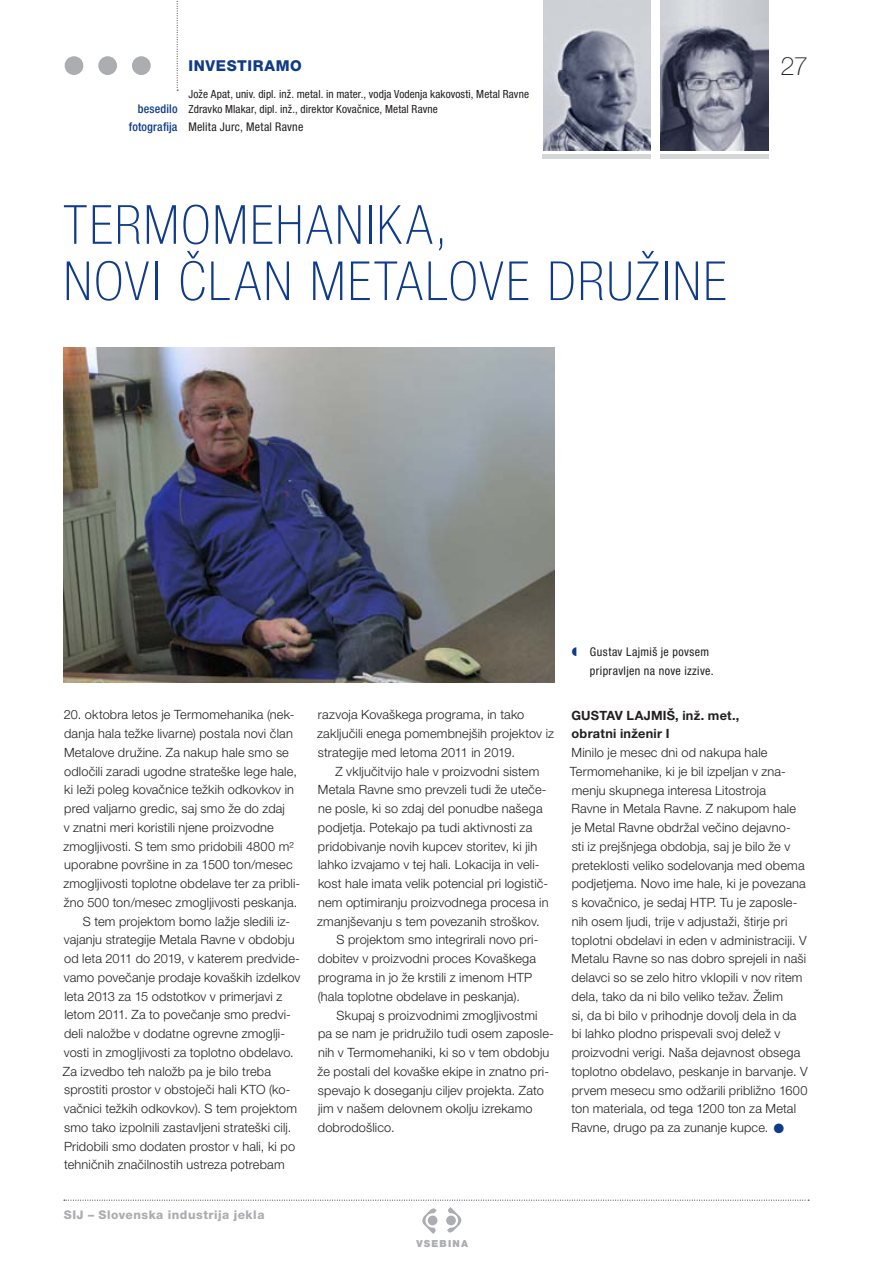
<style>
.page{position:relative;width:893px;height:1263px;background:#fff}
.page>*{position:absolute;margin:0;border:0;box-sizing:border-box;transform-origin:0 0}
.t1{font:100 condensed 54px/56.2px "Helvetica Neue LT Pro";letter-spacing:.04em;color:#103b8a}
.t2{font:100 25.5px "Helvetica Neue LT Pro";color:#231f20}
.t3{font:800 15px "Helvetica Neue LT Pro";letter-spacing:.04em;color:#103b8a}
.t4{font:300 12.75px/18.8px "Helvetica Neue LT Pro";letter-spacing:.01em;color:#231f20}
.t5{font:700 12.75px/18.8px "Helvetica Neue LT Pro";letter-spacing:.02em;color:#231f20}
.t6{font:300 12.75px "Helvetica Neue LT Pro";letter-spacing:-.025em;color:#231f20}
.t7{font:300 12.75px "Helvetica Neue LT Pro";letter-spacing:-.015em;color:#231f20}
.t8{font:condensed 12px/18.8px "Helvetica Neue LT Pro";letter-spacing:.03em;color:#231f20}
.t9{font:800 12px "Helvetica Neue LT Pro";color:#acadb1}
.t10{font:500 condensed 12px "Helvetica Neue LT Pro";letter-spacing:.01em;color:#103b8a}
.t11{font:condensed 11.25px/15px "Helvetica Neue LT Pro";letter-spacing:.01em;color:#231f20}
.t12{font:900 9.75px "Helvetica Neue LT Pro";letter-spacing:.125em;color:#acadb1}
.s1{font-weight:500;color:#103b8a}
.s2{font-weight:700;font-size:27px;color:#103b8a}
</style>
<div class="page">
<svg style="left:64px;top:1200px;width:745px;height:1px"></svg>
<div style="left:65px;top:56px;width:18px;height:19px;background:#acadb1;border-radius:50%"></div>
<div style="left:98px;top:56px;width:19px;height:19px;background:#acadb1;border-radius:50%"></div>
<div style="left:132px;top:56px;width:19px;height:19px;background:#acadb1;border-radius:50%"></div>
<svg style="left:177px;top:1px;width:1px;height:90px"></svg>
<div style="left:660px;top:154px;width:109px;height:5px;background:#d5d6d8"></div>
<div style="left:543px;top:154px;width:108px;height:5px;background:#d5d6d8"></div>
<img style="left:660px;top:0;width:109px;height:150px">
<img style="left:543px;top:0;width:108px;height:150px">
<img style="left:64px;top:347px;width:490px;height:335px">
<svg style="left:422px;top:1208px;width:15px;height:26px"></svg>
<svg style="left:427px;top:1214px;width:12px;height:12px"></svg>
<div style="left:425px;top:1213px;width:15px;height:14px;border:2px solid #fff;border-radius:50%"></div>
<svg style="left:447px;top:1207px;width:15px;height:26px"></svg>
<div style="left:445px;top:1214px;width:12px;height:12px;background:#acadb1;border-radius:50%"></div>
<div style="left:444px;top:1213px;width:14px;height:14px;border:2px solid #fff;border-radius:50%"></div>
<p class="t10" style="left:138px;top:101px;width:41px">besedilo</p>
<p class="t3" style="left:188px;top:57px;width:115px">investiramo</p>
<p class="t11" style="left:188px;top:86px;width:342px">Jože Apat, univ. dipl. inž. metal. in mater., vodja Vodenja kakovosti, Metal Ravne<br>Zdravko Mlakar, dipl. inž., direktor Kovačnice, Metal Ravne</p>
<p class="t8" style="left:129px;top:118px;width:176px"><span class="s1">fotografija</span> Melita Jurc, Metal Ravne</p>
<h1 class="t1" style="left:64px;top:199px;width:664px">TERMOMEHANIKA,<br>NOVI ČLAN METALOVE DRUŽINE</h1>
<h2 class="t2" style="left:780px;top:51px;width:29px">27</h2>
<p class="t8" style="left:590px;top:643px;width:125px">Gustav Lajmiš je povsem pripravljen na nove izzive.</p>
<p class="t4" style="left:64px;top:705px;width:232px">20. oktobra letos je Termomehanika (nek-</p>
<p class="t4" style="left:64px;top:724px;width:230px">danja hala težke livarne) postala novi član</p>
<p class="t4" style="left:64px;top:743px;width:226px">Metalove družine. Za nakup hale smo se</p>
<p class="t4" style="left:64px;top:761px;width:234px">odločili zaradi ugodne strateške lege hale,</p>
<p class="t4" style="left:64px;top:780px;width:231px">ki leži poleg kovačnice težkih odkovkov in</p>
<p class="t4" style="left:64px;top:799px;width:223px">pred valjarno gredic, saj smo že do zdaj</p>
<p class="t4" style="left:64px;top:818px;width:212px">v znatni meri koristili njene proizvodne</p>
<p class="t4" style="left:63px;top:836px;width:232px">zmogljivosti. S tem smo pridobili 4800 m²</p>
<p class="t4" style="left:64px;top:855px;width:230px">uporabne površine in za 1500 ton/mesec</p>
<p class="t4" style="left:63px;top:874px;width:238px">zmogljivosti toplotne obdelave ter za pribli-</p>
<p class="t4" style="left:64px;top:893px;width:235px">žno 500 ton/mesec zmogljivosti peskanja.</p>
<p class="t4" style="left:83px;top:911px;width:209px">S tem projektom bomo lažje sledili iz-</p>
<p class="t4" style="left:64px;top:930px;width:232px">vajanju strategije Metala Ravne v obdobju</p>
<p class="t6" style="left:64px;top:951px;width:237px">od leta 2011 do 2019, v katerem predvide-</p>
<p class="t4" style="left:64px;top:968px;width:238px">vamo povečanje prodaje kovaških izdelkov</p>
<p class="t7" style="left:64px;top:988px;width:220px">leta 2013 za 15 odstotkov v primerjavi z</p>
<p class="t4" style="left:64px;top:1005px;width:228px">letom 2011. Za to povečanje smo predvi-</p>
<p class="t4" style="left:64px;top:1024px;width:223px">deli naložbe v dodatne ogrevne zmoglji-</p>
<p class="t4" style="left:64px;top:1043px;width:231px">vosti in zmogljivosti za toplotno obdelavo.</p>
<p class="t4" style="left:63px;top:1061px;width:210px">Za izvedbo teh naložb pa je bilo treba</p>
<p class="t4" style="left:64px;top:1080px;width:186px">sprostiti prostor v obstoječi hali KTO</p>
<p class="t4" style="left:64px;top:1080px;width:235px;text-indent:205px">(ko&shy;vačnici težkih odkovkov). S tem projektom smo tako izpolnili zastavljeni strateški cilj.<br>Pridobili smo dodaten prostor v hali, ki po tehničnih značilnostih ustreza potrebam</p>
<p class="t9" style="left:64px;top:1207px;width:8px">SIJ</p>
<p class="t9" style="left:88px;top:1207px;width:178px">– Slovenska industrija jekla</p>
<p class="t4" style="left:317px;top:705px;width:238px">razvoja Kovaškega programa, in tako zaključili enega pomembnejših projektov iz strategije med letoma 2011 in 2019.</p>
<p class="t4" style="left:335px;top:761px;width:205px">Z vključitvijo hale v proizvodni sistem</p>
<p class="t4" style="left:318px;top:780px;width:230px">Metala Ravne smo prevzeli tudi že uteče-</p>
<p class="t4" style="left:318px;top:799px;width:226px">ne posle, ki so zdaj del ponudbe našega</p>
<p class="t4" style="left:318px;top:818px;width:216px">podjetja. Potekajo pa tudi aktivnosti za</p>
<p class="t4" style="left:318px;top:836px;width:221px">pridobivanje novih kupcev storitev, ki jih</p>
<p class="t4" style="left:318px;top:855px;width:223px">lahko izvajamo v tej hali. Lokacija in veli-</p>
<p class="t4" style="left:318px;top:874px;width:232px">kost hale imata velik potencial pri logistič-</p>
<p class="t4" style="left:318px;top:893px;width:232px">nem optimiranju proizvodnega procesa in</p>
<p class="t4" style="left:317px;top:911px;width:224px">zmanjševanju s tem povezanih stroškov.</p>
<p class="t4" style="left:337px;top:930px;width:203px">S projektom smo integrirali novo pri-</p>
<p class="t4" style="left:318px;top:949px;width:220px">dobitev v proizvodni proces Kovaškega</p>
<p class="t4" style="left:318px;top:968px;width:199px">programa in jo že krstili z imenom HTP</p>
<p class="t4" style="left:318px;top:986px;width:204px">(hala toplotne obdelave in peskanja).</p>
<p class="t4" style="left:337px;top:1005px;width:202px">Skupaj s proizvodnimi zmogljivostmi</p>
<p class="t4" style="left:318px;top:1024px;width:238px">pa se nam je pridružilo tudi osem zaposle-</p>
<p class="t4" style="left:318px;top:1043px;width:233px">nih v Termomehaniki, ki so v tem obdobju</p>
<p class="t4" style="left:318px;top:1061px;width:233px">že postali del kovaške ekipe in znatno pri-</p>
<p class="t4" style="left:318px;top:1080px;width:227px">spevajo k doseganju ciljev projekta. Zato</p>
<p class="t4" style="left:318px;top:1099px;width:216px">jim v našem delovnem okolju izrekamo</p>
<p class="t4" style="left:318px;top:1118px;width:78px">dobrodošlico.</p>
<p class="t5" style="left:571px;top:705px;width:170px">Gustav Laj miš, inž. met., obratni inženir I</p>
<p class="t4" style="left:570px;top:743px;width:239px">Minilo je mesec dni od nakupa hale Termomehanike, ki je bil izpeljan v zna&shy;menju skupnega interesa Litostroja<br>Ravne in Metala Ravne. Z nakupom hale<br>je Metal Ravne obdržal večino dejavno-<br>sti iz prejšnjega obdobja, saj je bilo že v preteklosti veliko sodelovanja med obema podjetjema. Novo ime hale, ki je povezana s kovačnico, je sedaj HTP. Tu je zaposle&shy;nih osem ljudi, trije v adjustaži, štirje pri toplotni obdelavi in eden v administraciji. V Metalu Ravne so nas dobro sprejeli in naši delavci so se zelo hitro vklopili v nov ritem dela, tako da ni bilo veliko težav. Želim<br>si, da bi bilo v prihodnje dovolj dela in da bi lahko plodno prispevali svoj delež v proizvodni verigi. Naša dejavnost obsega toplotno obdelavo, peskanje in barvanje. V prvem mesecu smo odžarili približno 1600 ton materiala, od tega 1200 ton za Metal Ravne, drugo pa za zunanje kupce. <span class="s2">•</span></p>
<p class="t12" style="left:416px;top:1238px;width:53px">VSEBINA</p>
</div>
